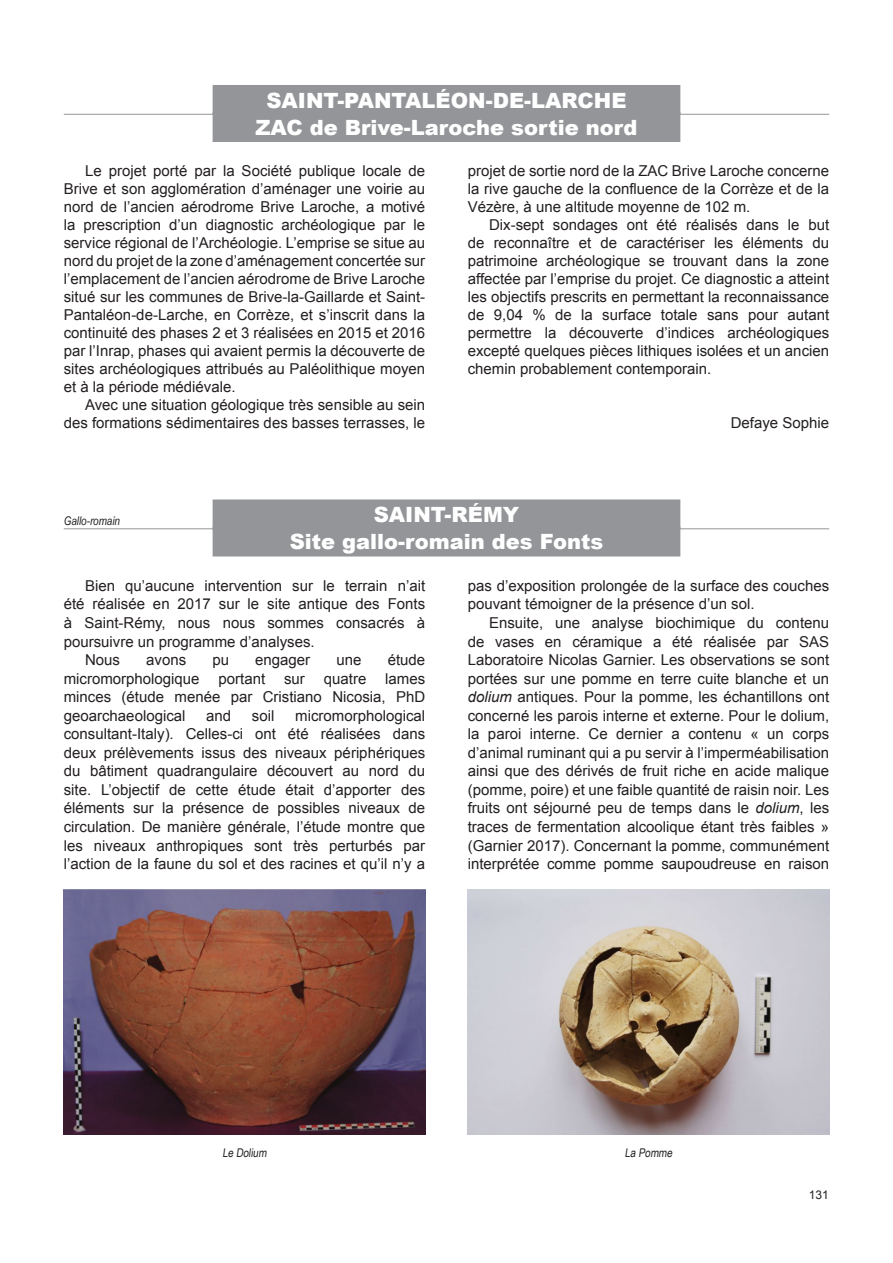
<style>
.page{position:relative;width:893px;height:1263px;background:#fff}
.page>*{position:absolute;margin:0;border:0;box-sizing:border-box;transform-origin:0 0}
.B_site{font:900 21px "Arial";color:#fff}
.B_commune{font:900 21px "Arial";color:#fff}
.B_txt{font:15px/18.6px "Arial";color:#231f20;text-align:justify}
.B_auteur{font:15px "Arial";color:#231f20}
.B_légende{font:12px "Arial Narrow";color:#231f20}
.B_chrono_g{font:italic 12px "Arial Narrow";color:#231f20}
.t1{font:12px "Arial";color:#231f20}
.s1{font-style:italic}
</style>
<div class="page">
<div style="left:213px;top:85px;width:467px;height:30px;background:#939598"></div>
<hr style="left:64px;top:114px;width:765px;height:1px;background:#939598">
<div style="left:213px;top:112px;width:467px;height:30px;background:#939598"></div>
<div style="left:213px;top:499px;width:467px;height:30px;background:#939598"></div>
<hr style="left:64px;top:528px;width:765px;height:1px;background:#939598">
<div style="left:213px;top:526px;width:467px;height:30px;background:#939598"></div>
<img style="left:468px;top:889px;width:361px;height:245px">
<img style="left:64px;top:889px;width:361px;height:245px">
<p class="B_commune" style="left:266px;top:85px;width:362px">SAINT-PANTALÉON-DE-LARCHE</p>
<p class="B_site" style="left:255px;top:112px;width:384px">ZAC de Brive-Laroche sortie nord</p>
<p class="B_txt" style="left:64px;top:162px;width:363px;line-height:18px;text-indent:21px">Le projet porté par la Société publique locale de Brive et son agglomération d’aménager une voirie au nord de l’ancien aérodrome Brive Laroche, a motivé la prescription d’un diagnostic archéologique par le service régional de l’Archéologie. L’emprise se situe au nord du projet de la zone d’aménagement concertée sur l’emplacement de l’ancien aérodrome de Brive Laroche situé sur les communes de Brive-la-Gaillarde et Saint-Pantaléon-de-Larche, en Corrèze, et s’inscrit dans la continuité des phases 2 et 3 réalisées en 2015 et 2016 par l’Inrap, phases qui avaient permis la découverte de sites archéologiques attribués au Paléolithique moyen et à la période médiévale.</p>
<p class="B_txt" style="left:64px;top:396px;width:363px;line-height:18px;text-align:right">Avec une situation géologique très sensible au sein des formations sédimentaires des basses terrasses, le</p>
<p class="B_txt" style="left:468px;top:162px;width:363px;line-height:18px">projet de sortie nord de la ZAC Brive Laroche concerne la rive gauche de la confluence de la Corrèze et de la Vézère, à une altitude moyenne de 102 m.</p>
<p class="B_txt" style="left:468px;top:216px;width:363px;line-height:18px;text-indent:21px">Dix-sept sondages ont été réalisés dans le but de reconnaître et de caractériser les éléments du patrimoine archéologique se trouvant dans la zone affectée par l’emprise du projet. Ce diagnostic a atteint les objectifs prescrits en permettant la reconnaissance de 9,04 % de la surface totale sans pour autant permettre la découverte d’indices archéologiques excepté quelques pièces lithiques isolées et un ancien chemin probablement contemporain.</p>
<p class="B_auteur" style="left:731px;top:413px;width:100px">Defaye Sophie</p>
<p class="B_chrono_g" style="left:64px;top:512px;width:58px">Gallo-romain</p>
<p class="B_commune" style="left:374px;top:499px;width:147px">SAINT-RÉMY</p>
<p class="B_site" style="left:290px;top:526px;width:315px">Site gallo-romain des Fonts</p>
<p class="B_txt" style="left:64px;top:576px;width:363px;text-indent:21px">Bien qu’aucune intervention sur le terrain n’ait été réalisée en 2017 sur le site antique des Fonts à Saint-Rémy, nous nous sommes consacrés à poursuivre un programme d’analyses.</p>
<p class="B_txt" style="left:85px;top:651px;width:37px">Nous</p>
<p class="B_txt" style="left:146px;top:651px;width:42px">avons</p>
<p class="B_txt" style="left:212px;top:651px;width:18px">pu</p>
<p class="B_txt" style="left:255px;top:651px;width:57px">engager</p>
<p class="B_txt" style="left:336px;top:651px;width:27px">une</p>
<p class="B_txt" style="left:388px;top:651px;width:39px">étude</p>
<p class="B_txt" style="left:64px;top:669px;width:137px">micromorphologique</p>
<p class="B_txt" style="left:219px;top:669px;width:48px">portant</p>
<p class="B_txt" style="left:284px;top:669px;width:22px">sur</p>
<p class="B_txt" style="left:324px;top:669px;width:44px">quatre</p>
<p class="B_txt" style="left:64px;top:669px;width:363px;text-indent:321px">lames minces (étude menée par Cristiano Nicosia, PhD geoarchaeological</p>
<p class="B_txt" style="left:64px;top:706px;width:363px;text-indent:231px">micromorphological consultant-Italy). Celles-ci ont été réalisées dans deux prélèvements issus des niveaux périphériques du bâtiment quadrangulaire découvert au nord du site. L’objectif de cette étude était d’apporter des éléments sur la présence de possibles niveaux de circulation. De manière générale, l’étude montre que les niveaux anthropiques sont très perturbés par l’action de la faune du sol et des racines et qu’il n’y a</p>
<p class="B_txt" style="left:206px;top:706px;width:27px">and</p>
<p class="B_txt" style="left:252px;top:706px;width:24px">soil</p>
<p class="B_txt" style="left:468px;top:576px;width:363px">pas d’exposition prolongée de la surface des couches pouvant témoigner de la présence d’un sol.</p>
<p class="B_txt" style="left:468px;top:613px;width:363px;text-indent:21px">Ensuite, une analyse biochimique du contenu de vases en céramique a été réalisée par SAS Laboratoire Nicolas Garnier. Les observations se sont portées sur une pomme en terre cuite blanche et un <span class="s1">dolium</span> antiques. Pour la pomme, les échantillons ont concerné les parois interne et externe. Pour le dolium, la paroi interne. Ce dernier a contenu « un corps d’animal ruminant qui a pu servir à l’imperméabilisation ainsi que des dérivés de fruit riche en acide malique (pomme, poire) et une faible quantité de raisin noir. Les fruits ont séjourné peu de temps dans le <span class="s1">dolium</span>, les traces de fermentation alcoolique étant très faibles » (Garnier 2017). Concernant la pomme, communément interprétée comme pomme saupoudreuse en raison</p>
<p class="B_légende" style="left:222px;top:1144px;width:48px">Le Dolium</p>
<p class="B_légende" style="left:625px;top:1144px;width:51px">La Pomme</p>
<p class="t1" style="left:809px;top:1187px;width:22px">131</p>
</div>
